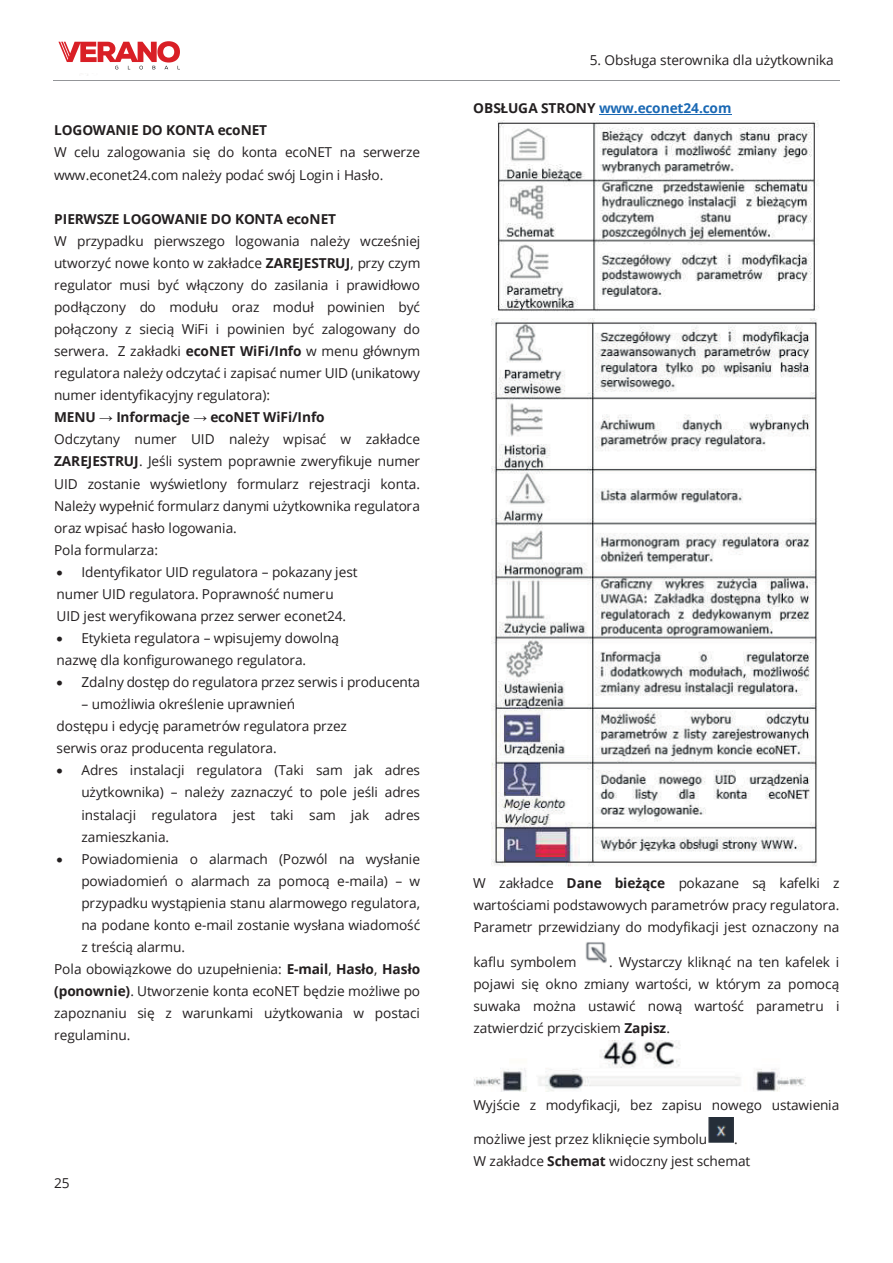
<style>
.page{position:relative;width:893px;height:1263px;background:#fff}
.page>*{position:absolute;margin:0;border:0;box-sizing:border-box;transform-origin:0 0}
.t1{font:13.65px/22px "Open Sans";letter-spacing:-.005em;color:#231f20}
.t2{font:700 13.65px "Open Sans";letter-spacing:-.005em;color:#231f20}
.t3{font:700 13.65px "Open Sans";letter-spacing:-.015em;color:#1b69b4}
.s1{font-weight:700}
.s2{font-family:"Arial";font-weight:700}
.s3{color:#231f20}
</style>
<div class="page">
<hr style="left:53px;top:80px;width:786px;height:1px;background:#939598">
<hr style="left:599px;top:115px;width:132px;height:1px;background:#1b69b4">
<img style="left:497px;top:121px;width:322px;height:190px">
<img style="left:491px;top:318px;width:326px;height:548px">
<img style="left:585px;top:942px;width:22px;height:21px">
<img style="left:473px;top:1040px;width:333px;height:52px">
<img style="left:708px;top:1118px;width:26px;height:25px">
<svg style="left:58px;top:41px;width:122px;height:28px"></svg>
<p class="t2" style="left:54px;top:121px;width:215px">LOGOWANIE DO KONTA ecoNET</p>
<p class="t1" style="left:54px;top:141px;width:368px">W celu zalogowania się do konta ecoNET na serwerze www.econet24.com należy podać swój Login i Hasło.</p>
<p class="t2" style="left:54px;top:209px;width:284px">PIERWSZE LOGOWANIE DO KONTA ecoNET</p>
<p class="t1" style="left:54px;top:229px;width:368px">W przypadku pierwszego logowania należy wcześniej utworzyć nowe konto w zakładce <span class="s1">ZAREJESTRUJ</span>, przy czym regulator musi być włączony do zasilania i prawidłowo podłączony do modułu oraz moduł powinien być połączony z siecią WiFi i powinien być zalogowany do serwera. Z zakładki <span class="s1">ecoNET WiFi/Info</span> w menu głównym regulatora należy odczytać i zapisać numer UID (unikatowy numer identyfikacyjny regulatora):<br><span class="s1">MENU</span> <span class="s2">→</span> <span class="s1">Informacje</span> <span class="s2">→</span> <span class="s1">ecoNET WiFi/Info<br></span>Odczytany numer UID należy wpisać w zakładce <span class="s1">ZAREJESTRUJ</span>. Jeśli system poprawnie zweryfikuje numer UID zostanie wyświetlony formularz rejestracji konta.<br>Należy wypełnić formularz danymi użytkownika regulatora oraz wpisać hasło logowania.<br>Pola formularza:</p>
<p class="t1" style="left:57px;top:561px;width:303px">• Identyfikator UID regulatora – pokazany jest numer UID regulatora. Poprawność numeru<br>UID jest weryfikowana przez serwer econet24.</p>
<p class="t1" style="left:57px;top:626px;width:284px">• Etykieta regulatora – wpisujemy dowolną nazwę dla konfigurowanego regulatora.</p>
<p class="t1" style="left:57px;top:671px;width:365px">• Zdalny dostęp do regulatora przez serwis i producenta</p>
<p class="t1" style="left:57px;top:693px;width:292px;text-indent:25px">– umożliwia określenie uprawnień dostępu i edycję parametrów regulatora przez serwis oraz producenta regulatora.</p>
<p class="t1" style="left:81px;top:759px;width:340px;text-align:justify;text-indent:-25px">• Adres instalacji regulatora (Taki sam jak adres użytkownika) – należy zaznaczyć to pole jeśli adres instalacji regulatora jest taki sam jak adres zamieszkania.</p>
<p class="t1" style="left:57px;top:847px;width:365px">• Powiadomienia o alarmach (Pozwól na wysłanie</p>
<p class="t1" style="left:81px;top:870px;width:340px">powiadomień o alarmach za pomocą e-maila) – w</p>
<p class="t1" style="left:81px;top:891px;width:340px">przypadku wystąpienia stanu alarmowego regulatora,</p>
<p class="t1" style="left:81px;top:913px;width:340px">na podane konto e-mail zostanie wysłana wiadomość</p>
<p class="t1" style="left:81px;top:935px;width:105px">z treścią alarmu.</p>
<p class="t1" style="left:54px;top:958px;width:368px">Pola obowiązkowe do uzupełnienia: <span class="s1">E-mail</span>, <span class="s1">Hasło</span>, <span class="s1">Hasło</span></p>
<p class="t1" style="left:54px;top:980px;width:368px"><span class="s1">(ponownie)</span>. Utworzenie konta ecoNET będzie możliwe po</p>
<p class="t1" style="left:54px;top:1002px;width:367px">zapoznaniu się z warunkami użytkowania w postaci</p>
<p class="t1" style="left:54px;top:1024px;width:78px">regulaminu.</p>
<p class="t1" style="left:54px;top:1171px;width:17px">25</p>
<p class="t1" style="left:590px;top:49px;width:245px">5. Obsługa sterownika dla użytkownika</p>
<p class="t3" style="left:473px;top:99px;width:260px"><span class="s3">OBSŁUGA STRONY</span> www.econet24.com</p>
<p class="t1" style="left:473px;top:871px;width:368px;text-align:justify">W zakładce <span class="s1">Dane bieżące</span> pokazane są kafelki z wartościami podstawowych parametrów pracy regulatora.<br>Parametr przewidziany do modyfikacji jest oznaczony na</p>
<p class="t1" style="left:473px;top:950px;width:105px">kaflu symbolem</p>
<p class="t1" style="left:473px;top:950px;width:368px;text-align:justify;text-indent:136px">. Wystarczy kliknąć na ten kafelek i pojawi się okno zmiany wartości, w którym za pomocą suwaka można ustawić nową wartość parametru i zatwierdzić przyciskiem <span class="s1">Zapisz</span>.</p>
<p class="t1" style="left:473px;top:1094px;width:367px">Wyjście z modyfikacji, bez zapisu nowego ustawienia</p>
<p class="t1" style="left:473px;top:1127px;width:235px">możliwe jest przez kliknięcie symbolu</p>
<p class="t1" style="left:473px;top:1127px;width:278px;text-indent:261px">.<br>W zakładce <span class="s1">Schemat</span> widoczny jest schemat</p>
</div>
